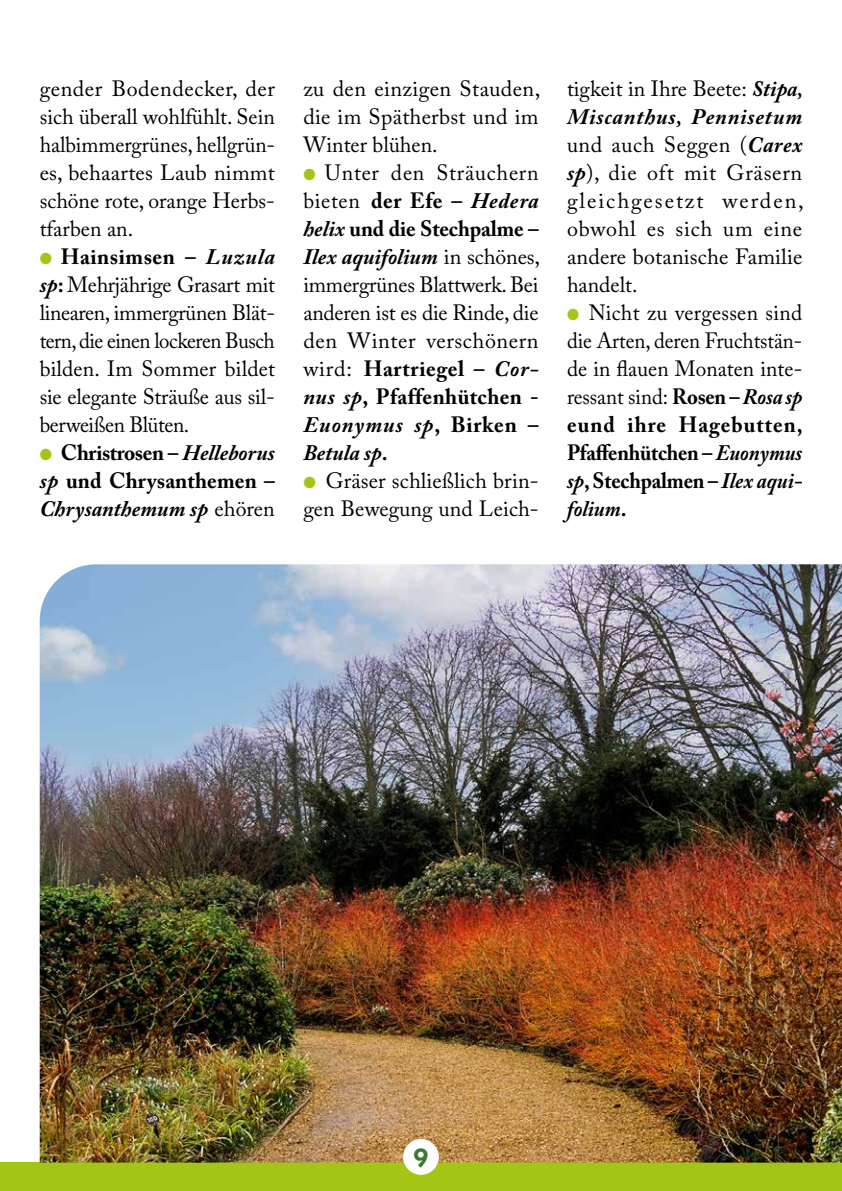
<style>
.page{position:relative;width:842px;height:1191px;background:#fff}
.page>*{position:absolute;margin:0;border:0;box-sizing:border-box;transform-origin:0 0}
.t1{font:700 25.2px "Nobel";color:#3c7832;scale:.95 1}
.t2{font:22px/28px "Adobe Caslon Pro";letter-spacing:.005em;color:#000;text-align:justify}
.t3{font:700 22px/28px "Adobe Caslon Pro";letter-spacing:.005em;color:#000;text-align:justify}
.s1{color:#a2c613}
.s2{font-weight:700}
.s3{font-weight:700;font-style:italic}
.s4{font-style:italic}
.s5{font-weight:400}
</style>
<div class="page">
<div style="left:0;top:1162px;width:842px;height:29px;background:#a2c613"></div>
<img style="left:40px;top:564px;width:802px;height:598px">
<div style="left:403px;top:1139px;width:36px;height:35px;background:#fff;border-radius:50%"></div>
<p class="t2" style="left:40px;top:74px;width:237px">gender Bodendecker, der sich überall wohlfühlt. Sein halbimmergrünes, hellgrün&shy;es, behaartes Laub nimmt schöne rote, orange Herbs&shy;tfarben an.</p>
<p class="t2" style="left:40px;top:242px;width:237px"><span class="s1">●</span> <span class="s2">Hainsimsen –</span> <span class="s3">Luzula sp</span><span class="s2">:</span> Mehrjährige Grasart mit linearen, immergrünen Blät&shy;tern, die einen lockeren Busch bilden. Im Sommer bildet sie elegante Sträuße aus sil&shy;berweißen Blüten.</p>
<p class="t3" style="left:40px;top:438px;width:237px"><span class="s1">●</span> Christrosen – <span class="s4">Helleborus sp</span> und Chrysanthemen – <span class="s4">Chrysanthemum sp</span> <span class="s5">ehören</span></p>
<p class="t2" style="left:303px;top:74px;width:238px">zu den einzigen Stauden, die im Spätherbst und im Winter blühen.</p>
<p class="t2" style="left:303px;top:158px;width:238px"><span class="s1">●</span> Unter den Sträuchern bieten <span class="s2">der Efe –</span> <span class="s3">Hedera helix</span> <span class="s2">und die Stechpalme – </span><span class="s3">Ilex aquifolium</span> in schönes, immergrünes Blattwerk. Bei anderen ist es die Rinde, die den Winter verschönern wird: <span class="s2">Hartriegel –</span> <span class="s3">Cor&shy;nus sp</span><span class="s2">, Pfaffenhütchen - </span><span class="s3">Euonymus sp</span><span class="s2">, Birken – </span><span class="s3">Betula sp</span><span class="s2">.</span></p>
<p class="t2" style="left:303px;top:466px;width:237px"><span class="s1">●</span> Gräser schließlich brin&shy;gen Bewegung und Leich-</p>
<p class="t2" style="left:567px;top:74px;width:238px">tigkeit in Ihre Beete: <span class="s3">Stipa, Miscanthus, Pennisetum </span>und auch Seggen (<span class="s3">Carex sp</span>), die oft mit Gräsern gleichgesetzt werden, obwohl es sich um eine andere botanische Familie handelt.</p>
<p class="t2" style="left:567px;top:298px;width:237px"><span class="s1">●</span> Nicht zu vergessen sind die Arten, deren Fruchtstän&shy;de in flauen Monaten inte&shy;ressant sind: <span class="s2">Rosen –</span> <span class="s3">Rosa sp </span><span class="s2">eund ihre Hagebutten, Pfaffenhütchen –</span> <span class="s3">Euonymus sp</span><span class="s2">, Stechpalmen –</span> <span class="s3">Ilex aqui&shy;folium</span><span class="s2">.</span></p>
<p class="t1" style="left:414px;top:1142px;width:17px">9</p>
</div>
